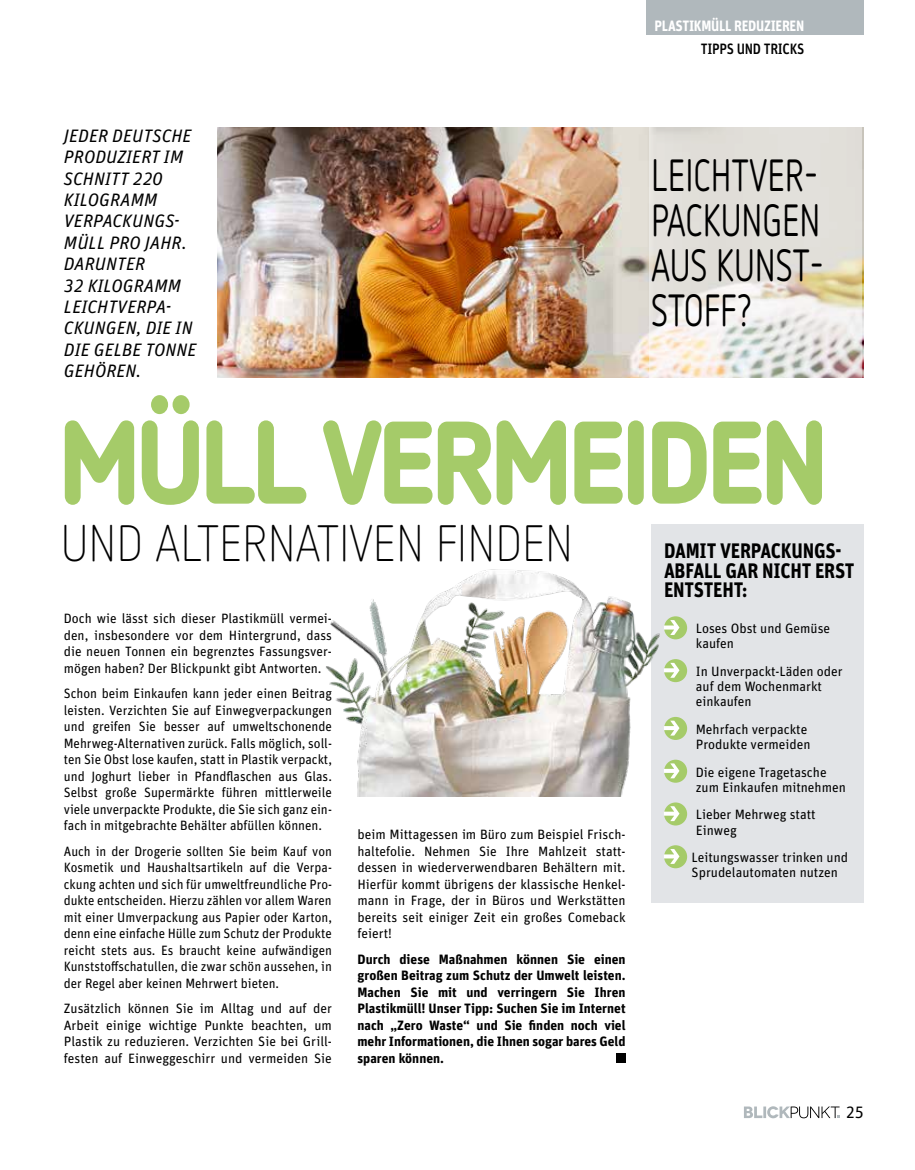
<style>
.page{position:relative;width:915px;height:1170px;background:#fff}
.page>*{position:absolute;margin:0;border:0;box-sizing:border-box;transform-origin:0 0}
.t1{font:900 117px "Netto OT";letter-spacing:-.05em;color:#a5cb69;scale:.9 1}
.t2{font:300 51px "Netto OT";color:#000;scale:.9 1}
.t3{font:45px/45px "Netto OT";color:#000;scale:.75 1}
.t4{font:700 21px/19.5px "Unit OT";letter-spacing:-.01em;color:#000;scale:.9 1}
.t5{font:italic 18px/21.3px "Unit OT";letter-spacing:.01em;color:#000}
.t6{font:16.5px "Unit OT";color:#000}
.t7{font:700 15px "Unit OT";letter-spacing:-.02em;color:#fff;scale:.9 1}
.t8{font:500 15px "Unit OT";letter-spacing:-.02em;color:#000;scale:.9 1}
.t9{font:13.5px/16.5px "Unit OT";color:#000}
.t10{font:13.5px/16.5px "Unit OT";color:#000;text-align:justify;scale:.96 1}
.t11{font:700 13.5px/16.5px "Unit OT";color:#000;text-align:justify}
</style>
<div class="page">
<div style="left:651px;top:524px;width:212px;height:378px;background:#e2e4e7"></div>
<div style="left:646px;top:0;width:217px;height:34px;background:#b0b8bc"></div>
<svg style="left:744px;top:1106px;width:95px;height:12px"></svg>
<div style="left:663px;top:616px;width:24px;height:23px;background:#a5cb69;border-radius:50%"></div>
<div style="left:663px;top:659px;width:24px;height:23px;background:#a5cb69;border-radius:50%"></div>
<div style="left:663px;top:716px;width:24px;height:24px;background:#a5cb69;border-radius:50%"></div>
<div style="left:663px;top:759px;width:24px;height:23px;background:#a5cb69;border-radius:50%"></div>
<div style="left:663px;top:802px;width:24px;height:23px;background:#a5cb69;border-radius:50%"></div>
<svg style="left:663px;top:806px;width:16px;height:15px"></svg>
<div style="left:663px;top:845px;width:24px;height:23px;background:#a5cb69;border-radius:50%"></div>
<svg style="left:663px;top:848px;width:16px;height:15px"></svg>
<img style="left:217px;top:128px;width:646px;height:250px">
<svg style="left:648px;top:127px;width:213px;height:251px;background:#e3e0d9"></svg>
<div style="left:615px;top:1052px;width:10px;height:10px;background:#000"></div>
<img style="left:326px;top:569px;width:359px;height:227px">
<p class="t7" style="left:654px;top:16px;width:168px">PLASTIKMÜLL REDUZIEREN</p>
<h3 class="t5" style="left:64px;top:125px;width:134px">JEDER DEUTSCHE<br>PRODUZIERT IM<br>SCHNITT 220<br>KILOGRAMM<br>VERPACKUNGS-<br>MÜLL PRO JAHR.<br>DARUNTER<br>32 KILOGRAMM<br>LEICHTVERPA-<br>CKUNGEN, DIE IN<br>DIE GELBE TONNE<br>GEHÖREN.</h3>
<p class="t8" style="left:700px;top:40px;width:116px">TIPPS UND TRICKS</p>
<h3 class="t3" style="left:651px;top:152px;width:232px">LEICHTVER-<br>PACKUNGEN<br>AUS KUNST-<br>STOFF?</h3>
<h1 class="t1" style="left:58px;top:386px;width:857px">MÜLL VERMEIDEN</h1>
<h2 class="t2" style="left:61px;top:513px;width:570px">UND ALTERNATIVEN FINDEN</h2>
<h3 class="t4" style="left:663px;top:540px;width:213px">DAMIT VERPACKUNGS-<br>ABFALL GAR NICHT ERST<br>ENTSTEHT:</h3>
<p class="t9" style="left:695px;top:621px;width:136px;line-height:15px">Loses Obst und Gemüse kaufen</p>
<p class="t9" style="left:695px;top:663px;width:148px;line-height:15px">In Unverpackt-Läden oder auf dem Wochenmarkt einkaufen</p>
<p class="t9" style="left:695px;top:721px;width:116px;line-height:15px">Mehrfach verpackte<br>Produkte vermeiden</p>
<p class="t9" style="left:695px;top:764px;width:151px;line-height:15px">Die eigene Tragetasche zum Einkaufen mitnehmen</p>
<p class="t9" style="left:695px;top:807px;width:121px;line-height:15px">Lieber Mehrweg statt<br>Einweg</p>
<p class="t9" style="left:691px;top:849px;width:158px;line-height:15px">Leitungswasser trinken und<br>Sprudelautomaten nutzen</p>
<p class="t9" style="left:64px;top:610px;width:269px;text-align:justify">Doch wie lässt sich dieser Plastikmüll vermei&shy;den, insbesondere vor dem Hintergrund, dass die neuen Tonnen ein begrenztes Fassungsver&shy;mögen haben? Der Blickpunkt gibt Antworten.</p>
<p class="t9" style="left:64px;top:685px;width:269px;text-align:justify">Schon beim Einkaufen kann jeder einen Beitrag leisten. Verzichten Sie auf Einwegverpackungen und greifen Sie besser auf umweltschonende Mehrweg-Alternativen zurück. Falls möglich, soll&shy;ten Sie Obst lose kaufen, statt in Plastik verpackt, und Joghurt lieber in Pfandflaschen aus Glas.<br>Selbst große Supermärkte führen mittlerweile viele unverpackte Produkte, die Sie sich ganz ein&shy;fach in mitgebrachte Behälter abfüllen können.</p>
<p class="t10" style="left:64px;top:842px;width:281px">Auch in der Drogerie sollten Sie beim Kauf von Kosmetik und Haushaltsartikeln auf die Verpa&shy;ckung achten und sich für umweltfreundliche Pro&shy;dukte entscheiden. Hierzu zählen vor allem Waren mit einer Umverpackung aus Papier oder Karton, denn eine einfache Hülle zum Schutz der Produkte reicht stets aus. Es braucht keine aufwändigen Kunststoffschatullen, die zwar schön aussehen, in der Regel aber keinen Mehrwert bieten.</p>
<p class="t9" style="left:64px;top:1000px;width:269px;text-align:justify">Zusätzlich können Sie im Alltag und auf der Arbeit einige wichtige Punkte beachten, um Plastik zu reduzieren. Verzichten Sie bei Grill&shy;festen auf Einweggeschirr und vermeiden Sie</p>
<p class="t9" style="left:357px;top:826px;width:269px;text-align:justify">beim Mittagessen im Büro zum Beispiel Frisch&shy;haltefolie. Nehmen Sie Ihre Mahlzeit statt&shy;dessen in wiederverwendbaren Behältern mit.<br>Hierfür kommt übrigens der klassische Henkel&shy;mann in Frage, der in Büros und Werkstätten bereits seit einiger Zeit ein großes Comeback feiert!</p>
<p class="t11" style="left:357px;top:950px;width:269px">Durch diese Maßnahmen können Sie einen großen Beitrag zum Schutz der Umwelt leisten.<br>Machen Sie mit und verringern Sie Ihren Plastikmüll! Unser Tipp: Suchen Sie im Internet nach „Zero Waste“ und Sie finden noch viel mehr Informationen, die Ihnen sogar bares Geld sparen können.</p>
<p class="t6" style="left:845px;top:1101px;width:20px">25</p>
</div>
